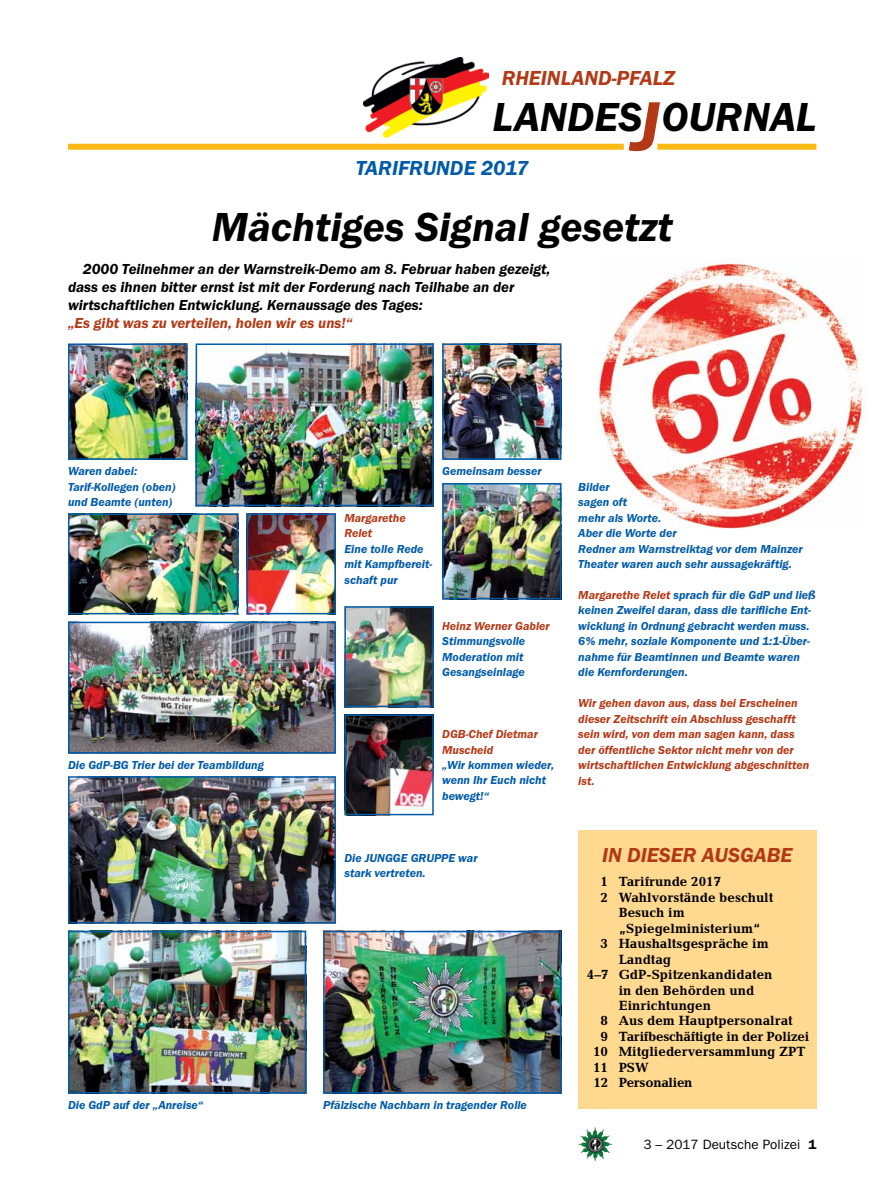
<style>
.page{position:relative;width:893px;height:1191px;background:#fff}
.page>*{position:absolute;margin:0;border:0;box-sizing:border-box;transform-origin:0 0}
.t1{font:italic 600 42px "Franklin Gothic Itc T";color:#000}
.t2{font:italic 600 21px "Franklin Gothic Itc T";color:#b33916}
.t3{font:italic 600 21px "Franklin Gothic Itc T";letter-spacing:-.03em;color:#005baa}
.t4{font:italic 600 15px/18px "Franklin Gothic Itc T";color:#000}
.t5{font:italic 600 15px "Franklin Gothic Itc T";color:#b33916}
.t6{font:700 13.5px "Candida";color:#000}
.t7{font:700 13.5px "Candida";letter-spacing:-.02em;color:#000}
.t8{font:13.5px "Franklin Gothic";color:#000}
.t9{font:italic 600 12px/15.5px "Franklin Gothic Itc T";color:#005baa}
.t10{font:italic 600 12px/15.5px "Franklin Gothic Itc T";color:#b33916}
.s1{font-size:72px;color:#b33916}
.s2{color:#b33916}
.s3{font-weight:600}
</style>
<div class="page">
<img style="left:578px;top:1127px;width:17px;height:25px">
<img style="left:364px;top:57px;width:125px;height:82px">
<div style="left:657px;top:144px;width:159px;height:6px;background:#fdb913"></div>
<div style="left:68px;top:144px;width:556px;height:6px;background:#fdb913"></div>
<div style="left:578px;top:830px;width:238px;height:279px;background:#ffd990"></div>
<img style="left:71px;top:933px;width:232px;height:157px">
<div style="left:68px;top:930px;width:238px;height:163px;border:2px solid #005baa"></div>
<img style="left:326px;top:933px;width:232px;height:157px">
<div style="left:323px;top:930px;width:238px;height:163px;border:2px solid #005baa"></div>
<img style="left:71px;top:346px;width:113px;height:111px">
<div style="left:68px;top:343px;width:119px;height:117px;border:2px solid #005baa"></div>
<img style="left:71px;top:516px;width:164px;height:95px">
<div style="left:68px;top:513px;width:170px;height:101px;border:2px solid #005baa"></div>
<img style="left:71px;top:624px;width:262px;height:126px">
<div style="left:68px;top:621px;width:268px;height:132px;border:2px solid #005baa"></div>
<img style="left:71px;top:779px;width:262px;height:141px">
<div style="left:68px;top:776px;width:268px;height:147px;border:2px solid #005baa"></div>
<img style="left:250px;top:516px;width:83px;height:95px">
<div style="left:247px;top:513px;width:89px;height:101px;border:2px solid #005baa"></div>
<img style="left:199px;top:346px;width:232px;height:157px">
<div style="left:196px;top:343px;width:238px;height:163px;border:2px solid #005baa"></div>
<img style="left:445px;top:346px;width:113px;height:111px">
<div style="left:442px;top:343px;width:119px;height:117px;border:2px solid #005baa"></div>
<img style="left:347px;top:717px;width:84px;height:95px">
<div style="left:344px;top:714px;width:90px;height:101px;border:2px solid #005baa"></div>
<img style="left:445px;top:486px;width:113px;height:110px">
<div style="left:442px;top:483px;width:119px;height:116px;border:2px solid #005baa"></div>
<img style="left:597px;top:263px;width:268px;height:266px">
<img style="left:347px;top:609px;width:84px;height:95px">
<div style="left:344px;top:606px;width:90px;height:101px;border:2px solid #005baa"></div>
<h2 class="t2" style="left:502px;top:66px;width:175px">RHEINLAND-PFALZ</h2>
<h1 class="t1" style="left:492px;top:93px;width:325px">LANDES<span class="s1">J</span>OURNAL</h1>
<h2 class="t3" style="left:356px;top:156px;width:23px">Tarifrunde</h2>
<h2 class="t3" style="left:481px;top:156px;width:49px">2017</h2>
<h1 class="t1" style="left:212px;top:202px;width:462px">Mächtiges Signal gesetzt</h1>
<p class="t4" style="left:68px;top:260px;width:484px;text-indent:15px">2000 Teilnehmer an der Warnstreik-Demo am 8. Februar haben gezeigt, dass es ihnen bitter ernst ist mit der Forderung nach Teilhabe an der wirtschaftlichen Entwicklung. Kernaussage des Tages:</p>
<p class="t5" style="left:68px;top:314px;width:286px">„Es gibt was zu verteilen, holen wir es uns!“</p>
<p class="t9" style="left:68px;top:463px;width:109px">Waren dabei:<br>Tarif-Kollegen (oben) und Beamte (unten)</p>
<p class="t9" style="left:442px;top:463px;width:101px">Gemeinsam besser</p>
<p class="t10" style="left:344px;top:510px;width:63px">Margarethe<br>Relet</p>
<p class="t9" style="left:344px;top:540px;width:90px">Eine tolle Rede mit Kampfbereit&shy;schaft pur</p>
<p class="t9" style="left:68px;top:757px;width:198px">Die GdP-BG Trier bei der Teambildung</p>
<p class="t10" style="left:442px;top:618px;width:109px">Heinz Werner Gabler</p>
<p class="t9" style="left:442px;top:633px;width:85px">Stimmungsvolle<br>Moderation mit<br>Gesangseinlage</p>
<p class="t10" style="left:442px;top:726px;width:97px">DGB-Chef Dietmar<br>Muscheid</p>
<p class="t9" style="left:442px;top:757px;width:114px">„Wir kommen wieder, wenn Ihr Euch nicht bewegt!“</p>
<p class="t9" style="left:344px;top:849px;width:135px">Die JUNGGE GRUPPE war stark vertreten.</p>
<p class="t9" style="left:68px;top:1097px;width:137px">Die GdP auf der „Anreise“</p>
<p class="t9" style="left:323px;top:1097px;width:205px">Pfälzische Nachbarn in tragender Rolle</p>
<p class="t9" style="left:578px;top:479px;width:226px">Bilder<br>sagen oft<br>mehr als Worte.<br>Aber die Worte der<br>Redner am Warnstreiktag vor dem Mainzer<br>Theater waren auch sehr aussagekräftig.</p>
<p class="t9" style="left:578px;top:587px;width:239px"><span class="s2">Margarethe Relet</span> sprach für die GdP und ließ keinen Zweifel daran, dass die tarifliche Ent&shy;wicklung in Ordnung gebracht werden muss.<br>6% mehr, soziale Komponente und 1:1-Über&shy;nahme für Beamtinnen und Beamte waren die Kernforderungen.</p>
<p class="t10" style="left:578px;top:695px;width:232px">Wir gehen davon aus, dass bei Erscheinen dieser Zeitschrift ein Abschluss geschafft sein wird, von dem man sagen kann, dass der öffentliche Sektor nicht mehr von der wirtschaftlichen Entwicklung abgeschnitten ist.</p>
<h2 class="t2" style="left:602px;top:842px;width:38px">In dieser</h2>
<h2 class="t2" style="left:702px;top:842px;width:91px">Ausgabe</h2>
<p class="t6" style="left:601px;top:874px;width:122px">1 Tarifrunde 2017</p>
<p class="t6" style="left:601px;top:889px;width:174px">2 Wahlvorstände beschult</p>
<p class="t6" style="left:619px;top:905px;width:68px">Besuch im</p>
<p class="t6" style="left:619px;top:920px;width:143px">„Spiegelministerium“</p>
<p class="t6" style="left:601px;top:936px;width:170px">3 Haushaltsgespräche im</p>
<p class="t6" style="left:619px;top:951px;width:54px">Landtag</p>
<p class="t6" style="left:587px;top:966px;width:187px">4–7 GdP-Spitzenkandidaten</p>
<p class="t6" style="left:619px;top:982px;width:137px">in den Behörden und</p>
<p class="t6" style="left:619px;top:997px;width:94px">Einrichtungen</p>
<p class="t6" style="left:601px;top:1013px;width:194px">8 Aus dem Hauptpersonalrat</p>
<p class="t7" style="left:601px;top:1028px;width:210px">9 Tarifbeschäftigte in der Polizei</p>
<p class="t6" style="left:593px;top:1044px;width:214px">10 Mitgliederversammlung ZPT</p>
<p class="t6" style="left:593px;top:1059px;width:57px">11 PSW</p>
<p class="t7" style="left:594px;top:1075px;width:100px">12 Personalien</p>
<p class="t8" style="left:643px;top:1136px;width:175px">3 – 2017 Deutsche Polizei <span class="s3">1</span></p>
</div>
